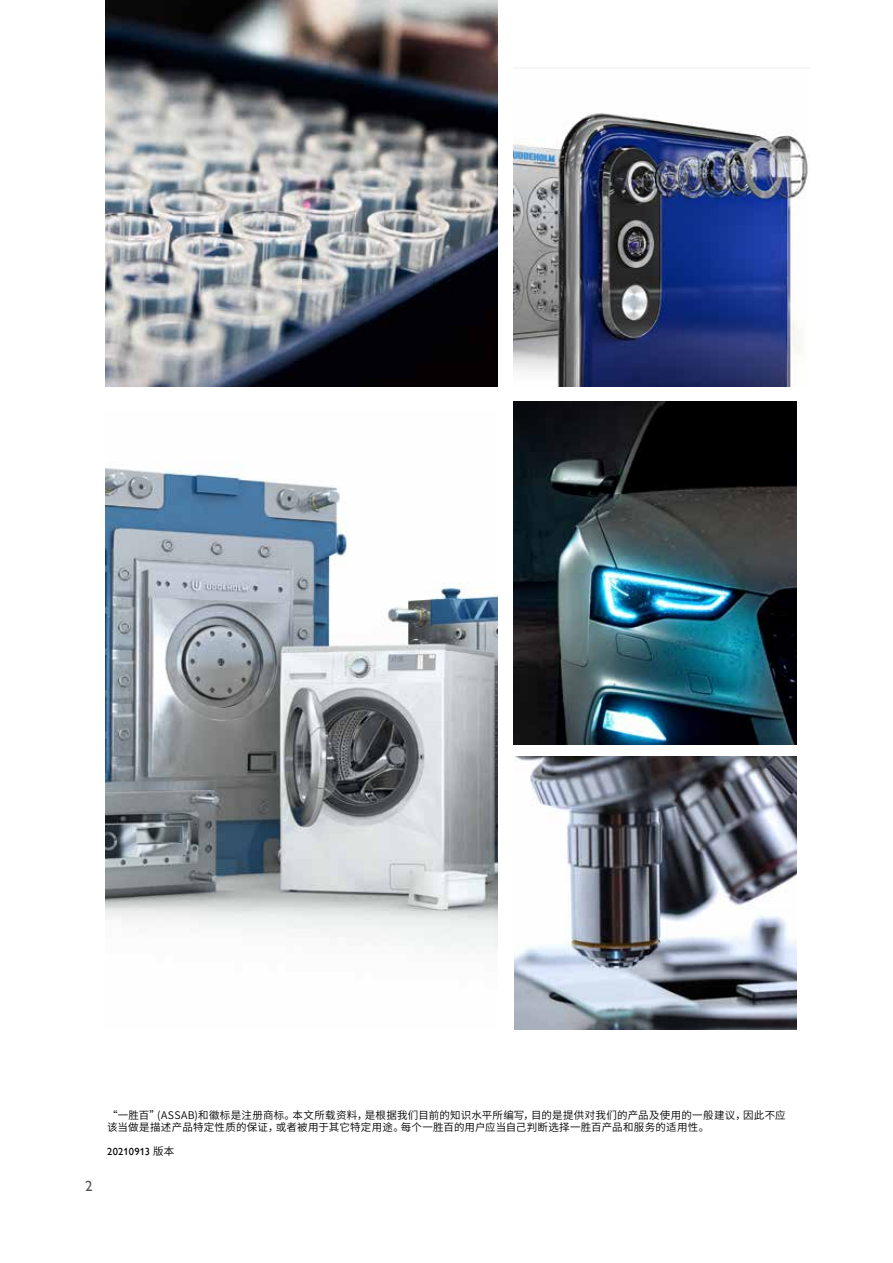
<style>
.page{position:relative;width:893px;height:1263px;background:#fff}
.page>*{position:absolute;margin:0;border:0;box-sizing:border-box;transform-origin:0 0}
.t1{font:15px "Assab Gill";color:#575756}
.t2{font:10.5px/12px "Source Han Sans CN";letter-spacing:.02em;color:#000}
.t3{font:10.5px "Assab Gill";letter-spacing:.02em;color:#000}
.s1{font-family:"Source Han Sans CN"}
</style>
<div class="page">
<img style="left:515px;top:756px;width:281px;height:273px">
<img style="left:513px;top:402px;width:283px;height:342px">
<img style="left:106px;top:0;width:391px;height:387px">
<img style="left:513px;top:113px;width:295px;height:273px">
<img style="left:106px;top:468px;width:391px;height:479px">
<h1 class="t1" style="left:85px;top:1178px;width:9px">2</h1>
<p class="t2" style="left:107px;top:1109px;width:680px">“一胜百”(ASSAB)和徽标是注册商标。本文所载资料，是根据我们目前的知识水平所编写，目的是提供对我们的产品及使用的一般建议，因此不应该当做是描述产品特定性质的保证，或者被用于其它特定用途。每个一胜百的用户应当自己判断选择一胜百产品和服务的适用性。</p>
<p class="t3" style="left:107px;top:1146px;width:69px">20210913 <span class="s1">版本</span></p>
</div>
